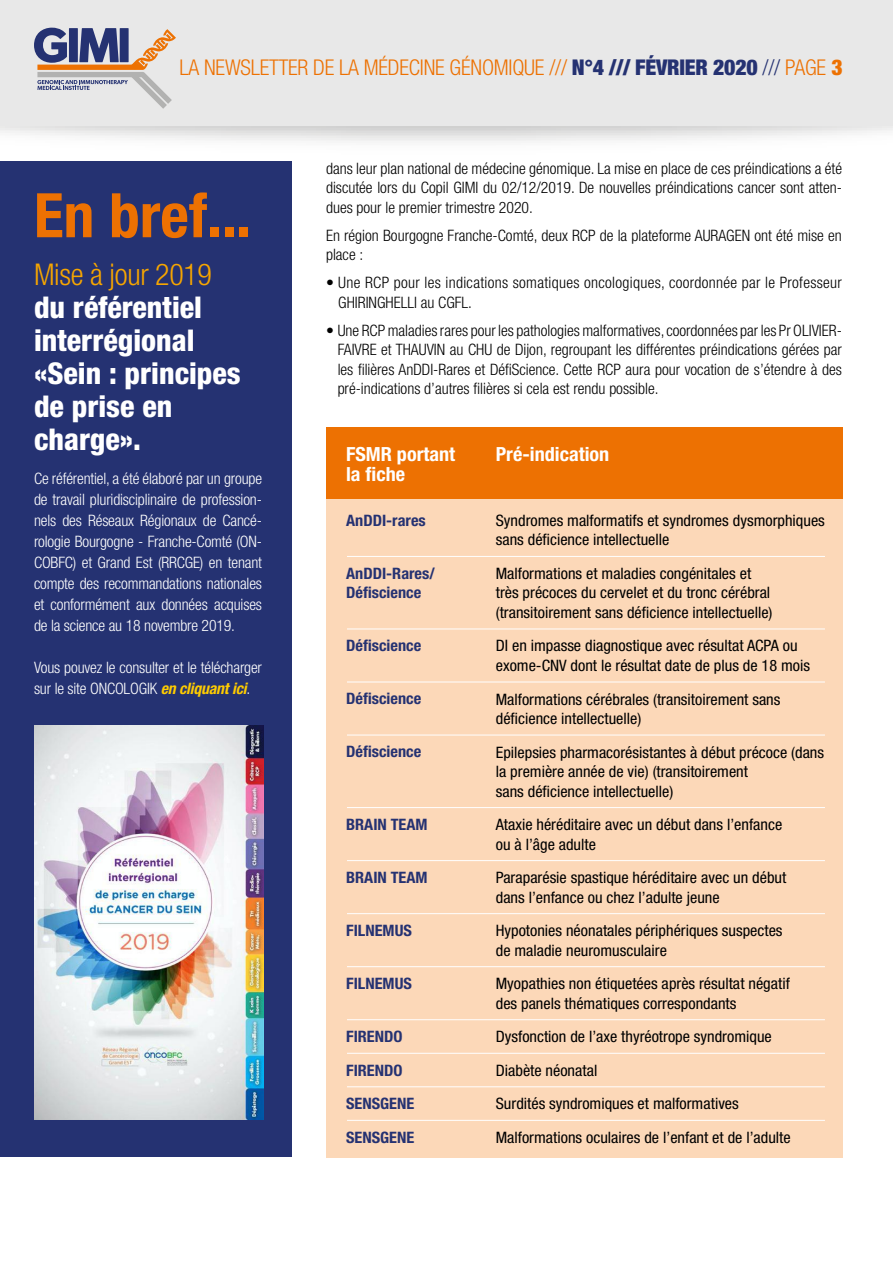
<style>
.page{position:relative;width:893px;height:1263px;background:#fff}
.page>*{position:absolute;margin:0;border:0;box-sizing:border-box;transform-origin:0 0}
.t1{font:700 condensed 61.5px "Helvetica Neue LT";color:#ed7102}
.t2{font:800 condensed 30px/33px "Helvetica Neue LT";color:#fff}
.t3{font:300 condensed 30px "Helvetica Neue LT";letter-spacing:-.01em;color:#f7a600}
.t4{font:300 condensed 21.75px "Helvetica Neue LT";letter-spacing:-.01em;color:#ed7102}
.t5{font:700 condensed 19.5px/19.5px "Helvetica Neue LT";color:#fff}
.t6{font:condensed 15.75px/19.5px "Helvetica Neue LT";color:#000;scale:1.04 1}
.t7{font:300 condensed 15.75px/19.5px "Helvetica Neue LT";color:#000;text-align:justify}
.t8{font:300 condensed 15.75px/21px "Helvetica Neue LT";letter-spacing:-.01em;color:#fff;text-align:justify}
.t9{font:700 condensed 15.75px/33.6px "Helvetica Neue LT";color:#253272;scale:1.04 1}
.t10{font:300 condensed 15.75px/19.5px "Helvetica Neue LT";letter-spacing:.02em;color:#000}
.s1{font-weight:900;color:#253272}
.s2{color:#253272}
.s3{font-weight:900}
.s4{font-weight:700;font-style:italic;color:#fc0}
</style>
<div class="page">
<img style="left:0;top:125px;width:893px;height:37px">
<div style="left:0;top:0;width:893px;height:125px;background:#e8e8e8"></div>
<svg style="left:34px;top:28px;width:142px;height:81px"></svg>
<div style="left:0;top:162px;width:292px;height:995px;background:#253272"></div>
<img style="left:34px;top:725px;width:229px;height:395px">
<div style="left:326px;top:427px;width:517px;height:731px;background:#fcd8b8"></div>
<div style="left:326px;top:427px;width:517px;height:72px;background:#ed7102"></div>
<hr style="left:347px;top:556px;width:478px;height:1px;background:#fff">
<hr style="left:347px;top:629px;width:478px;height:1px;background:#fff">
<hr style="left:347px;top:682px;width:478px;height:1px;background:#fff">
<hr style="left:347px;top:735px;width:478px;height:1px;background:#fff">
<hr style="left:347px;top:807px;width:478px;height:1px;background:#fff">
<hr style="left:347px;top:860px;width:478px;height:1px;background:#fff">
<hr style="left:347px;top:913px;width:478px;height:1px;background:#fff">
<hr style="left:347px;top:966px;width:478px;height:1px;background:#fff">
<hr style="left:347px;top:1019px;width:478px;height:1px;background:#fff">
<hr style="left:347px;top:1053px;width:478px;height:1px;background:#fff">
<hr style="left:347px;top:1086px;width:478px;height:1px;background:#fff">
<hr style="left:347px;top:1120px;width:478px;height:1px;background:#fff">
<h3 class="t4" style="left:179px;top:55px;width:665px">LA NEWSLETTER DE LA MÉDECINE GÉNOMIQUE /// <span class="s1">N°4 /// FÉVRIER 2020</span> <span class="s2">///</span> PAGE <span class="s3">3</span></h3>
<h1 class="t1" style="left:34px;top:178px;width:219px">En bref...</h1>
<h2 class="t3" style="left:34px;top:257px;width:179px">Mise à jour 2019</h2>
<h2 class="t2" style="left:34px;top:290px;width:208px">du référentiel interrégional «Sein : principes de prise en charge».</h2>
<p class="t8" style="left:34px;top:468px;width:230px">Ce référentiel, a été élaboré par un groupe de travail pluridisciplinaire de profession&shy;nels des Réseaux Régionaux de Cancé&shy;rologie Bourgogne - Franche-Comté (ON-COBFC) et Grand Est (RRCGE) en tenant compte des recommandations nationales et conformément aux données acquises de la science au 18 novembre 2019.</p>
<p class="t8" style="left:34px;top:657px;width:229px">Vous pouvez le consulter et le télécharger sur le site ONCOLOGIK <span class="s4">en cliquant ici</span>.</p>
<p class="t7" style="left:326px;top:159px;width:518px">dans leur plan national de médecine génomique. La mise en place de ces préindications a été discutée lors du Copil GIMI du 02/12/2019. De nouvelles préindications cancer sont atten&shy;dues pour le premier trimestre 2020.</p>
<p class="t7" style="left:326px;top:226px;width:517px">En région Bourgogne Franche-Comté, deux RCP de la plateforme AURAGEN ont été mise en place :</p>
<p class="t10" style="left:338px;top:273px;width:505px;text-indent:-12px">• Une RCP pour les indications somatiques oncologiques, coordonnée par le Professeur<br>GHIRINGHELLI au CGFL.</p>
<p class="t7" style="left:338px;top:321px;width:506px;text-indent:-12px">• Une RCP maladies rares pour les pathologies malformatives, coordonnées par les Pr OLIVIER-FAIVRE et THAUVIN au CHU de Dijon, regroupant les différentes préindications gérées par les filières AnDDI-Rares et DéfiScience. Cette RCP aura pour vocation de s’étendre à des pré-indications d’autres filières si cela est rendu possible.</p>
<p class="t5" style="left:346px;top:444px;width:111px">FSMR portant la fiche</p>
<p class="t9" style="left:346px;top:503px;width:78px">AnDDI-rares</p>
<p class="t9" style="left:346px;top:563px;width:87px;line-height:19.5px">AnDDI-Rares/<br>Défiscience</p>
<p class="t9" style="left:346px;top:629px;width:74px">Défiscience</p>
<p class="t9" style="left:346px;top:682px;width:74px">Défiscience</p>
<p class="t9" style="left:346px;top:735px;width:74px">Défiscience</p>
<p class="t9" style="left:346px;top:807px;width:80px">BRAIN TEAM</p>
<p class="t9" style="left:346px;top:860px;width:80px">BRAIN TEAM</p>
<p class="t9" style="left:346px;top:913px;width:65px">FILNEMUS</p>
<p class="t9" style="left:346px;top:966px;width:65px">FILNEMUS</p>
<p class="t9" style="left:346px;top:1019px;width:67px">FIRENDO<br>FIRENDO<br>SENSGENE<br>SENSGENE</p>
<p class="t5" style="left:496px;top:444px;width:115px">Pré-indication</p>
<p class="t6" style="left:496px;top:510px;width:318px">Syndromes malformatifs et syndromes dysmorphiques sans déficience intellectuelle</p>
<p class="t6" style="left:496px;top:563px;width:268px">Malformations et maladies congénitales et très précoces du cervelet et du tronc cérébral (transitoirement sans déficience intellectuelle)</p>
<p class="t6" style="left:496px;top:636px;width:304px">DI en impasse diagnostique avec résultat ACPA ou exome-CNV dont le résultat date de plus de 18 mois</p>
<p class="t6" style="left:496px;top:689px;width:275px">Malformations cérébrales (transitoirement sans déficience intellectuelle)</p>
<p class="t6" style="left:496px;top:742px;width:317px">Epilepsies pharmacorésistantes à début précoce (dans la première année de vie) (transitoirement<br>sans déficience intellectuelle)</p>
<p class="t6" style="left:496px;top:815px;width:277px">Ataxie héréditaire avec un début dans l’enfance ou à l’âge adulte</p>
<p class="t6" style="left:496px;top:868px;width:281px">Paraparésie spastique héréditaire avec un début dans l’enfance ou chez l’adulte jeune</p>
<p class="t6" style="left:496px;top:921px;width:277px">Hypotonies néonatales périphériques suspectes de maladie neuromusculaire</p>
<p class="t6" style="left:496px;top:974px;width:284px">Myopathies non étiquetées après résultat négatif des panels thématiques correspondants</p>
<p class="t6" style="left:496px;top:1020px;width:285px;line-height:33.6px">Dysfonction de l’axe thyréotrope syndromique Diabète néonatal<br>Surdités syndromiques et malformatives Malformations oculaires de l’enfant et de l’adulte</p>
</div>
